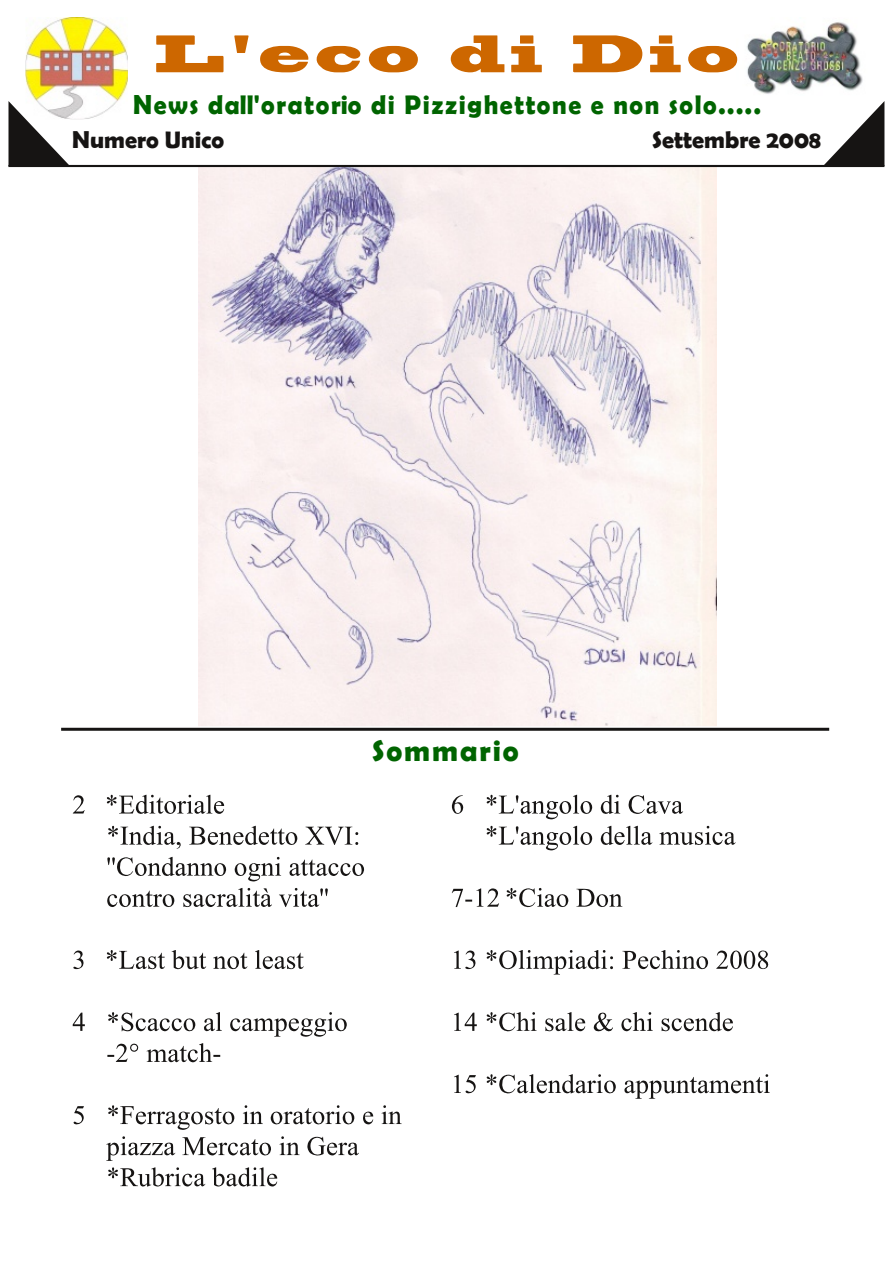
<style>
.page{position:relative;width:893px;height:1263px;background:#fff}
.page>*{position:absolute;margin:0;border:0;box-sizing:border-box;transform-origin:0 0}
.t1{font:700 30px "Berlin Sans FB Demi";letter-spacing:.06em;color:#006400}
.t2{font:700 27px "Berlin Sans FB Demi";letter-spacing:.065em;color:#006400;scale:.95 1}
.t3{font:700 24px "Berlin Sans FB Demi";color:#161413}
</style>
<div class="page">
<img style="left:26px;top:17px;width:102px;height:102px">
<img style="left:199px;top:167px;width:517px;height:559px">
<svg style="left:9px;top:101px;width:61px;height:64px"></svg>
<svg style="left:73px;top:795px;width:12px;height:18px"></svg>
<svg style="left:107px;top:795px;width:117px;height:19px"></svg>
<svg style="left:108px;top:826px;width:73px;height:23px"></svg>
<svg style="left:189px;top:826px;width:108px;height:19px"></svg>
<svg style="left:305px;top:827px;width:53px;height:18px"></svg>
<svg style="left:107px;top:857px;width:119px;height:19px"></svg>
<svg style="left:235px;top:857px;width:46px;height:24px"></svg>
<svg style="left:289px;top:859px;width:75px;height:17px"></svg>
<svg style="left:107px;top:891px;width:67px;height:16px"></svg>
<svg style="left:183px;top:888px;width:89px;height:19px"></svg>
<svg style="left:279px;top:888px;width:49px;height:19px"></svg>
<svg style="left:73px;top:950px;width:11px;height:19px"></svg>
<svg style="left:107px;top:950px;width:58px;height:19px"></svg>
<svg style="left:172px;top:950px;width:34px;height:19px"></svg>
<svg style="left:213px;top:953px;width:34px;height:16px"></svg>
<svg style="left:255px;top:950px;width:49px;height:19px"></svg>
<svg style="left:73px;top:1013px;width:12px;height:18px"></svg>
<svg style="left:108px;top:1012px;width:87px;height:19px"></svg>
<svg style="left:204px;top:1012px;width:18px;height:19px"></svg>
<svg style="left:230px;top:1012px;width:117px;height:25px"></svg>
<svg style="left:107px;top:1044px;width:31px;height:18px"></svg>
<svg style="left:147px;top:1043px;width:73px;height:19px"></svg>
<svg style="left:74px;top:1106px;width:10px;height:18px"></svg>
<svg style="left:108px;top:1105px;width:126px;height:25px"></svg>
<svg style="left:243px;top:1105px;width:20px;height:19px"></svg>
<svg style="left:271px;top:1105px;width:83px;height:19px"></svg>
<svg style="left:363px;top:1111px;width:10px;height:13px"></svg>
<svg style="left:382px;top:1105px;width:20px;height:19px"></svg>
<svg style="left:106px;top:1136px;width:69px;height:25px"></svg>
<svg style="left:182px;top:1137px;width:89px;height:18px"></svg>
<svg style="left:279px;top:1136px;width:21px;height:19px"></svg>
<svg style="left:307px;top:1137px;width:52px;height:18px"></svg>
<svg style="left:108px;top:1167px;width:97px;height:19px"></svg>
<svg style="left:212px;top:1167px;width:65px;height:19px"></svg>
<svg style="left:452px;top:795px;width:11px;height:19px"></svg>
<svg style="left:487px;top:795px;width:105px;height:24px"></svg>
<svg style="left:601px;top:795px;width:19px;height:19px"></svg>
<svg style="left:629px;top:795px;width:54px;height:19px"></svg>
<svg style="left:487px;top:826px;width:105px;height:24px"></svg>
<svg style="left:601px;top:826px;width:51px;height:19px"></svg>
<svg style="left:659px;top:826px;width:76px;height:19px"></svg>
<svg style="left:452px;top:888px;width:47px;height:19px"></svg>
<svg style="left:507px;top:888px;width:61px;height:19px"></svg>
<svg style="left:576px;top:889px;width:46px;height:18px"></svg>
<svg style="left:454px;top:950px;width:21px;height:19px"></svg>
<svg style="left:487px;top:950px;width:126px;height:24px"></svg>
<svg style="left:622px;top:950px;width:86px;height:19px"></svg>
<svg style="left:716px;top:950px;width:52px;height:19px"></svg>
<svg style="left:454px;top:1013px;width:23px;height:18px"></svg>
<svg style="left:487px;top:1012px;width:50px;height:19px"></svg>
<svg style="left:545px;top:1012px;width:40px;height:19px"></svg>
<svg style="left:594px;top:1012px;width:19px;height:19px"></svg>
<svg style="left:621px;top:1012px;width:32px;height:19px"></svg>
<svg style="left:662px;top:1012px;width:71px;height:19px"></svg>
<svg style="left:454px;top:1075px;width:22px;height:18px"></svg>
<svg style="left:487px;top:1074px;width:129px;height:19px"></svg>
<svg style="left:624px;top:1074px;width:146px;height:25px"></svg>
<hr style="left:8px;top:165px;width:876px;height:2px;background:#161413">
<svg style="left:823px;top:101px;width:61px;height:64px"></svg>
<hr style="left:61px;top:728px;width:768px;height:3px;background:#161413">
<img style="left:737px;top:22px;width:126px;height:72px">
<svg style="left:156px;top:35px;width:68px;height:37px"></svg>
<svg style="left:234px;top:35px;width:15px;height:18px"></svg>
<svg style="left:260px;top:46px;width:48px;height:26px"></svg>
<svg style="left:317px;top:46px;width:43px;height:26px"></svg>
<svg style="left:369px;top:46px;width:49px;height:26px"></svg>
<svg style="left:451px;top:35px;width:53px;height:37px"></svg>
<svg style="left:511px;top:35px;width:31px;height:37px"></svg>
<svg style="left:573px;top:35px;width:69px;height:37px"></svg>
<svg style="left:650px;top:35px;width:31px;height:37px"></svg>
<svg style="left:688px;top:46px;width:49px;height:26px"></svg>
<p class="t2" style="left:133px;top:89px;width:662px">News dall'oratorio di Pizzighettone e non solo.....</p>
<p class="t3" style="left:72px;top:126px;width:153px">Numero Unico</p>
<p class="t3" style="left:652px;top:126px;width:170px">Settembre 2008</p>
<p class="t1" style="left:372px;top:733px;width:148px">Sommario</p>
</div>
